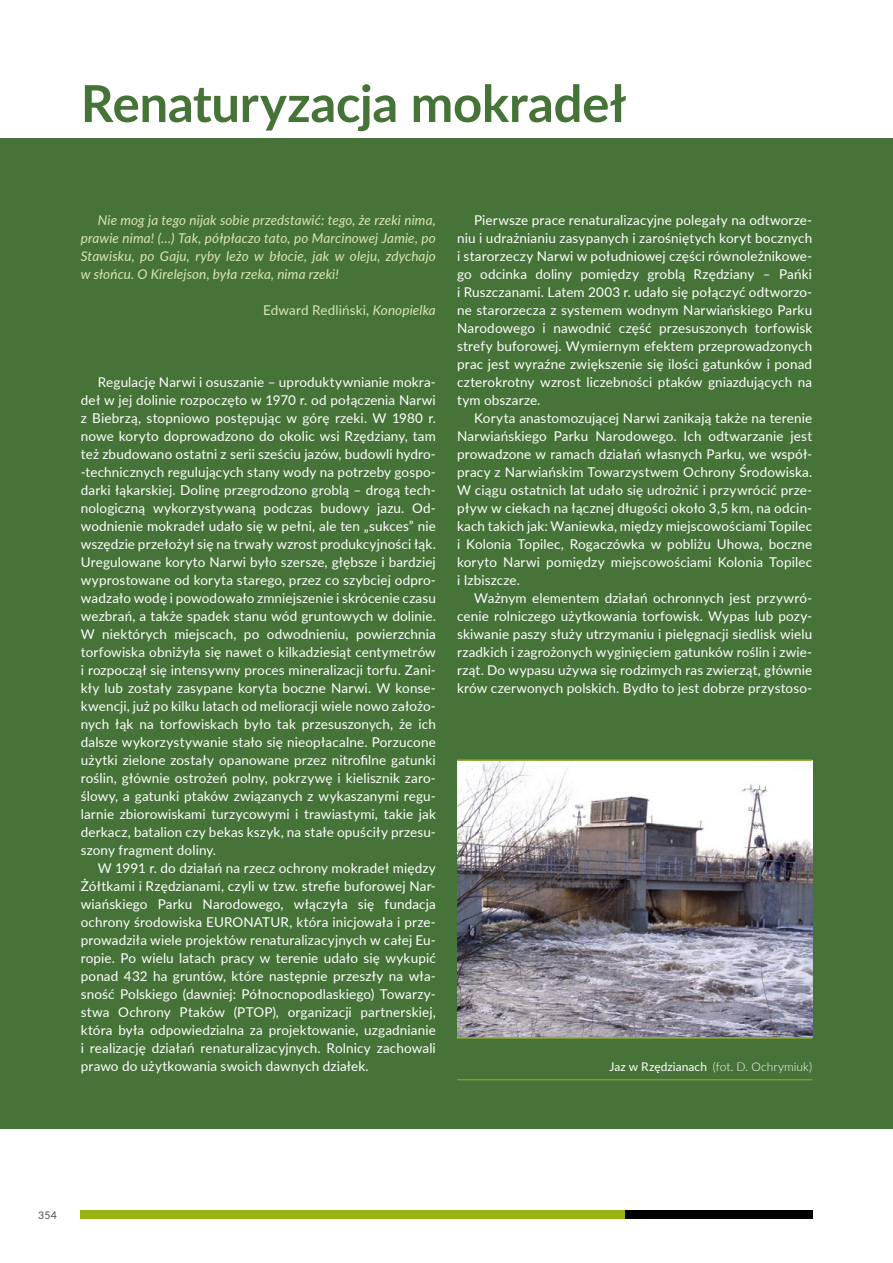
<style>
.page{position:relative;width:893px;height:1263px;background:#fff}
.page>*{position:absolute;margin:0;border:0;box-sizing:border-box;transform-origin:0 0}
.t1{font:700 51px "Lato";letter-spacing:-.005em;color:#467337}
.t2{font:13.5px/18px "Lato";letter-spacing:.01em;color:#fff;text-align:justify}
.t3{font:italic 13.5px/18px "Lato";letter-spacing:.01em;color:#dae6b0;text-align:justify}
.t4{font:13.5px "Lato";letter-spacing:.01em;color:#dae6b0}
.t5{font:300 12px "Lato";letter-spacing:.005em;color:#fff}
.t6{font:500 10.5px "Lato";color:#58585a}
.s1{font-style:italic}
.s2{font-weight:400}
</style>
<div class="page">
<div style="left:625px;top:1210px;width:187px;height:8px;background:#000"></div>
<div style="left:81px;top:1210px;width:544px;height:8px;background:#97b314"></div>
<div style="left:0;top:139px;width:893px;height:990px;background:#467337"></div>
<hr style="left:457px;top:1079px;width:355px;height:1px;background:#95ad3c">
<img style="left:457px;top:761px;width:355px;height:276px">
<hr style="left:457px;top:1037px;width:355px;height:2px;background:#95ad3c">
<hr style="left:457px;top:759px;width:355px;height:2px;background:#95ad3c">
<h1 class="t1" style="left:81px;top:66px;width:547px">Renaturyzacja mokradeł</h1>
<p class="t3" style="left:81px;top:210px;width:357px;text-indent:17px">Nie mog ja tego nijak sobie przedstawić: tego, że rzeki nima, prawie nima! (…) Tak, półpłaczo tato, po Marcinowej Jamie, po Stawisku, po Gaju, ryby leżo w błocie, jak w oleju, zdychajo w słońcu. O Kirelejson, była rzeka, nima rzeki!</p>
<p class="t4" style="left:263px;top:300px;width:174px">Edward Redliński, <span class="s1">Konopielka</span></p>
<p class="t2" style="left:81px;top:372px;width:357px;text-indent:17px">Regulację Narwi i osuszanie – uproduktywnianie mokra&shy;deł w jej dolinie rozpoczęto w 1970 r. od połączenia Narwi z Biebrzą, stopniowo postępując w górę rzeki. W 1980 r. nowe koryto doprowadzono do okolic wsi Rzędziany, tam też zbudowano ostatni z serii sześciu jazów, budowli hydro--technicznych regulujących stany wody na potrzeby gospo&shy;darki łąkarskiej. Dolinę przegrodzono groblą – drogą tech&shy;nologiczną wykorzystywaną podczas budowy jazu. Od&shy;wodnienie mokradeł udało się w pełni, ale ten „sukces” nie wszędzie przełożył się na trwały wzrost produkcyjności łąk.<br>Uregulowane koryto Narwi było szersze, głębsze i bardziej wyprostowane od koryta starego, przez co szybciej odpro&shy;wadzało wodę i powodowało zmniejszenie i skrócenie czasu wezbrań, a także spadek stanu wód gruntowych w dolinie.<br>W niektórych miejscach, po odwodnieniu, powierzchnia torfowiska obniżyła się nawet o kilkadziesiąt centymetrów i rozpoczął się intensywny proces mineralizacji torfu. Zani&shy;kły lub zostały zasypane koryta boczne Narwi. W konse&shy;kwencji, już po kilku latach od melioracji wiele nowo założo&shy;nych łąk na torfowiskach było tak przesuszonych, że ich dalsze wykorzystywanie stało się nieopłacalne. Porzucone użytki zielone zostały opanowane przez nitrofilne gatunki roślin, głównie ostrożeń polny, pokrzywę i kielisznik zaro&shy;ślowy, a gatunki ptaków związanych z wykaszanymi regu&shy;larnie zbiorowiskami turzycowymi i trawiastymi, takie jak derkacz, batalion czy bekas kszyk, na stałe opuściły przesu&shy;szony fragment doliny.</p>
<p class="t2" style="left:81px;top:858px;width:357px;text-indent:17px">W 1991 r. do działań na rzecz ochrony mokradeł między Żółtkami i Rzędzianami, czyli w tzw. strefie buforowej Nar&shy;wiańskiego Parku Narodowego, włączyła się fundacja ochrony środowiska EURONATUR, która inicjowała i prze&shy;prowadziła wiele projektów renaturalizacyjnych w całej Eu&shy;ropie. Po wielu latach pracy w terenie udało się wykupić ponad 432 ha gruntów, które następnie przeszły na wła&shy;sność Polskiego (dawniej: Północnopodlaskiego) Towarzy&shy;stwa Ochrony Ptaków (PTOP), organizacji partnerskiej, która była odpowiedzialna za projektowanie, uzgadnianie i realizację działań renaturalizacyjnych. Rolnicy zachowali prawo do użytkowania swoich dawnych działek.</p>
<p class="t2" style="left:457px;top:210px;width:357px;text-indent:17px">Pierwsze prace renaturalizacyjne polegały na odtworze&shy;niu i udrażnianiu zasypanych i zarośniętych koryt bocznych i starorzeczy Narwi w południowej części równoleżnikowe&shy;go odcinka doliny pomiędzy groblą Rzędziany – Pańki i Ruszczanami. Latem 2003 r. udało się połączyć odtworzo&shy;ne starorzecza z systemem wodnym Narwiańskiego Parku Narodowego i nawodnić część przesuszonych torfowisk strefy buforowej. Wymiernym efektem przeprowadzonych prac jest wyraźne zwiększenie się ilości gatunków i ponad czterokrotny wzrost liczebności ptaków gniazdujących na tym obszarze.</p>
<p class="t2" style="left:457px;top:408px;width:357px;text-indent:17px">Koryta anastomozującej Narwi zanikają także na terenie Narwiańskiego Parku Narodowego. Ich odtwarzanie jest prowadzone w ramach działań własnych Parku, we współ&shy;pracy z Narwiańskim Towarzystwem Ochrony Środowiska.<br>W ciągu ostatnich lat udało się udrożnić i przywrócić prze&shy;pływ w ciekach na łącznej długości około 3,5 km, na odcin&shy;kach takich jak: Waniewka, między miejscowościami Topilec i Kolonia Topilec, Rogaczówka w pobliżu Uhowa, boczne koryto Narwi pomiędzy miejscowościami Kolonia Topilec i Izbiszcze.</p>
<p class="t2" style="left:457px;top:588px;width:357px;text-indent:17px">Ważnym elementem działań ochronnych jest przywró&shy;cenie rolniczego użytkowania torfowisk. Wypas lub pozy&shy;skiwanie paszy służy utrzymaniu i pielęgnacji siedlisk wielu rzadkich i zagrożonych wyginięciem gatunków roślin i zwie&shy;rząt. Do wypasu używa się rodzimych ras zwierząt, głównie krów czerwonych polskich. Bydło to jest dobrze przystoso-</p>
<p class="t5" style="left:610px;top:1058px;width:204px"><span class="s2">Jaz w Rzędzianach</span> (fot. D. Ochrymiuk)</p>
<p class="t6" style="left:38px;top:1207px;width:20px">354</p>
</div>
